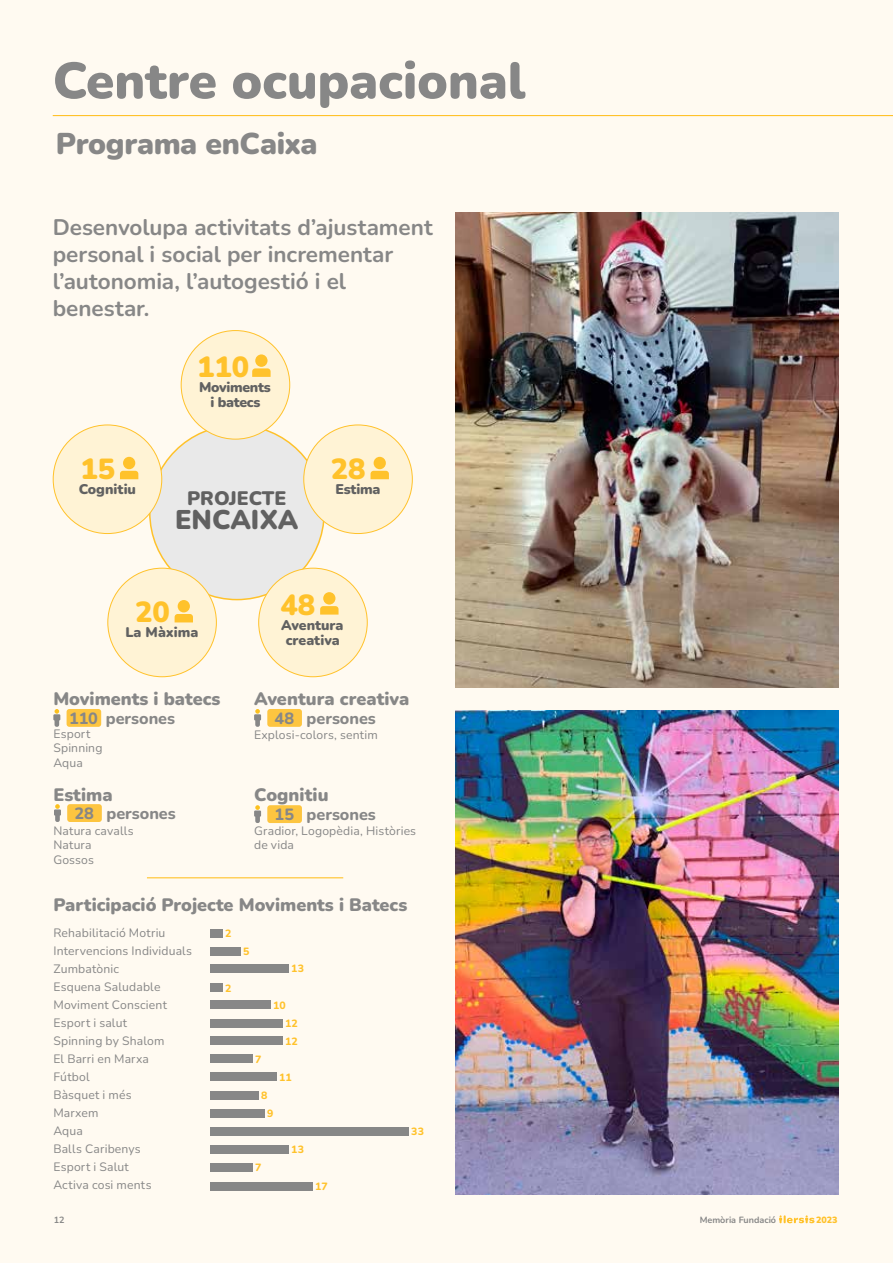
<style>
.page{position:relative;width:893px;height:1263px;background:#fffaf1}
.page>*{position:absolute;margin:0;border:0;box-sizing:border-box;transform-origin:0 0}
.t1{font:900 51px "Nunito";color:#878787}
.t2{font:900 30px "Nunito";letter-spacing:-.01em;color:#878787}
.t3{font:900 28.95px "Nunito";color:#ffc22b}
.t4{font:900 27px "Nunito";color:#616161}
.t5{font:700 22.5px/27px "Nunito";color:#878787}
.t6{font:900 19.5px "Nunito";color:#616161}
.t7{font:900 18px "Nunito";color:#878787}
.t8{font:800 16.2px "Nunito";letter-spacing:-.005em;color:#878787}
.t9{font:900 13.95px/15px "Nunito";letter-spacing:-.005em;color:#616161;text-align:center}
.t10{font:12.15px/18px "Nunito";letter-spacing:.015em;color:#878787}
.t11{font:800 10.5px/17.9px "Nunito";letter-spacing:.025em;color:#ffc22b}
.t12{font:700 9px "Nunito";color:#878787}
.t13{font:900 9px "Nunito";color:#ffc22b}
</style>
<div class="page">
<svg style="left:779px;top:1215px;width:35px;height:8px"></svg>
<hr style="left:53px;top:115px;width:840px;height:1px;background:#ffc22b">
<img style="left:455px;top:213px;width:384px;height:475px">
<img style="left:455px;top:710px;width:384px;height:485px">
<svg style="left:54px;top:804px;width:7px;height:18px"></svg>
<div style="left:67px;top:804px;width:35px;height:18px;background:#fdc540;border-radius:3px"></div>
<svg style="left:254px;top:709px;width:7px;height:18px"></svg>
<div style="left:267px;top:709px;width:35px;height:18px;background:#fdc540;border-radius:3px"></div>
<svg style="left:53px;top:709px;width:7px;height:18px"></svg>
<div style="left:67px;top:709px;width:34px;height:18px;background:#fdc540;border-radius:3px"></div>
<svg style="left:254px;top:805px;width:7px;height:18px"></svg>
<div style="left:267px;top:805px;width:35px;height:18px;background:#fdc540;border-radius:3px"></div>
<hr style="left:147px;top:877px;width:196px;height:1px;background:#ffc22b">
<div style="left:210px;top:929px;width:12px;height:9px;background:#878787"></div>
<div style="left:210px;top:1001px;width:60px;height:8px;background:#878787"></div>
<div style="left:210px;top:964px;width:78px;height:9px;background:#878787"></div>
<div style="left:210px;top:1036px;width:72px;height:9px;background:#878787"></div>
<div style="left:210px;top:1091px;width:48px;height:9px;background:#878787"></div>
<div style="left:210px;top:1145px;width:78px;height:8px;background:#878787"></div>
<div style="left:210px;top:947px;width:30px;height:8px;background:#878787"></div>
<div style="left:210px;top:1019px;width:72px;height:8px;background:#878787"></div>
<div style="left:210px;top:1073px;width:66px;height:8px;background:#878787"></div>
<div style="left:210px;top:1127px;width:198px;height:9px;background:#878787"></div>
<div style="left:210px;top:983px;width:12px;height:9px;background:#878787"></div>
<div style="left:210px;top:1054px;width:42px;height:9px;background:#878787"></div>
<div style="left:210px;top:1109px;width:54px;height:9px;background:#878787"></div>
<div style="left:210px;top:1163px;width:42px;height:8px;background:#878787"></div>
<div style="left:210px;top:1182px;width:102px;height:9px;background:#878787"></div>
<div style="left:150px;top:425px;width:174px;height:175px;background:#e9e9e9;border-radius:50%"></div>
<div style="left:53px;top:425px;width:109px;height:108px;background:#fff3d5;border-radius:50%"></div>
<div style="left:123px;top:457px;width:12px;height:12px;background:#ffc22b;border-radius:50%"></div>
<svg style="left:120px;top:471px;width:18px;height:8px"></svg>
<div style="left:304px;top:425px;width:108px;height:108px;background:#fff3d5;border-radius:50%"></div>
<div style="left:374px;top:457px;width:12px;height:12px;background:#ffc22b;border-radius:50%"></div>
<svg style="left:371px;top:471px;width:18px;height:8px"></svg>
<div style="left:108px;top:568px;width:108px;height:109px;background:#fff3d5;border-radius:50%"></div>
<div style="left:178px;top:600px;width:12px;height:12px;background:#ffc22b;border-radius:50%"></div>
<svg style="left:175px;top:614px;width:18px;height:8px"></svg>
<div style="left:259px;top:568px;width:108px;height:109px;background:#fff3d5;border-radius:50%"></div>
<div style="left:323px;top:592px;width:12px;height:12px;background:#ffc22b;border-radius:50%"></div>
<svg style="left:320px;top:606px;width:19px;height:9px"></svg>
<div style="left:181px;top:331px;width:109px;height:108px;background:#fff3d5;border-radius:50%"></div>
<div style="left:255px;top:354px;width:13px;height:13px;background:#ffc22b;border-radius:50%"></div>
<svg style="left:252px;top:368px;width:19px;height:9px"></svg>
<h1 class="t1" style="left:53px;top:44px;width:474px">Centre ocupacional</h1>
<h2 class="t2" style="left:56px;top:122px;width:263px">Programa enCaixa</h2>
<h3 class="t5" style="left:53px;top:213px;width:381px">Desenvolupa activitats d’ajustament personal i social per incrementar l’autonomia, l’autogestió i el benestar.</h3>
<h3 class="t3" style="left:80px;top:448px;width:36px">15</h3>
<p class="t9" style="left:79px;top:481px;width:59px">Cognitiu</p>
<h3 class="t3" style="left:197px;top:346px;width:54px">110</h3>
<p class="t9" style="left:199px;top:379px;width:73px">Moviments i batecs</p>
<h3 class="t6" style="left:187px;top:484px;width:101px">PROJECTE</h3>
<h3 class="t4" style="left:175px;top:500px;width:125px">ENCAIXA</h3>
<h3 class="t3" style="left:331px;top:448px;width:36px">28</h3>
<p class="t9" style="left:336px;top:481px;width:46px">Estima</p>
<h3 class="t3" style="left:135px;top:591px;width:36px">20</h3>
<p class="t9" style="left:125px;top:624px;width:75px">La Màxima</p>
<h3 class="t3" style="left:280px;top:584px;width:36px">48</h3>
<p class="t9" style="left:281px;top:617px;width:64px">Aventura creativa</p>
<h3 class="t7" style="left:53px;top:686px;width:169px">Moviments i batecs</h3>
<p class="t10" style="left:53px;top:726px;width:51px;line-height:14.5px">Esport<br>Spinning<br>Aqua</p>
<h3 class="t7" style="left:53px;top:782px;width:61px">Estima</h3>
<p class="t10" style="left:53px;top:823px;width:82px;line-height:14.5px">Natura cavalls<br>Natura<br>Gossos</p>
<h3 class="t7" style="left:254px;top:686px;width:157px">Aventura creativa</h3>
<p class="t10" style="left:254px;top:725px;width:125px">Explosi-colors, sentim</p>
<h3 class="t8" style="left:69px;top:706px;width:107px">110 persones</h3>
<h3 class="t8" style="left:274px;top:706px;width:103px">48 persones</h3>
<h3 class="t7" style="left:254px;top:781px;width:76px">Cognitiu</h3>
<p class="t10" style="left:254px;top:823px;width:164px;line-height:14.5px">Gradior, Logopèdia, Històries de vida</p>
<h3 class="t8" style="left:74px;top:802px;width:103px">28 persones</h3>
<h3 class="t8" style="left:275px;top:803px;width:103px">15 persones</h3>
<h3 class="t7" style="left:53px;top:892px;width:355px">Participació Projecte Moviments i Batecs</h3>
<p class="t10" style="left:53px;top:923px;width:140px">Rehabilitació Motriu<br>Intervencions Individuals<br>Zumbatònic<br>Esquena Saludable<br>Moviment Conscient<br>Esport i salut<br>Spinning by Shalom<br>El Barri en Marxa<br>Fútbol<br>Bàsquet i més<br>Marxem<br>Aqua<br>Balls Caribenys<br>Esport i Salut<br>Activa cosi ments</p>
<p class="t11" style="left:225px;top:924px;width:8px">2</p>
<p class="t11" style="left:225px;top:978px;width:8px">2</p>
<p class="t11" style="left:243px;top:942px;width:8px">5</p>
<p class="t11" style="left:255px;top:1049px;width:8px">7</p>
<p class="t11" style="left:291px;top:959px;width:14px">13</p>
<p class="t11" style="left:285px;top:996px;width:14px;text-indent:-12px">10<br>12<br>12</p>
<p class="t11" style="left:279px;top:1068px;width:14px">11</p>
<p class="t11" style="left:261px;top:1085px;width:14px;line-height:18.6px;text-align:center">8<br>9</p>
<p class="t11" style="left:255px;top:1158px;width:8px">7</p>
<p class="t11" style="left:291px;top:1140px;width:14px">13</p>
<p class="t11" style="left:315px;top:1177px;width:14px">17</p>
<p class="t11" style="left:411px;top:1122px;width:14px">33</p>
<p class="t12" style="left:54px;top:1214px;width:12px">12</p>
<p class="t12" style="left:700px;top:1214px;width:78px">Memòria Fundació</p>
<p class="t13" style="left:816px;top:1213px;width:23px">2023</p>
</div>
